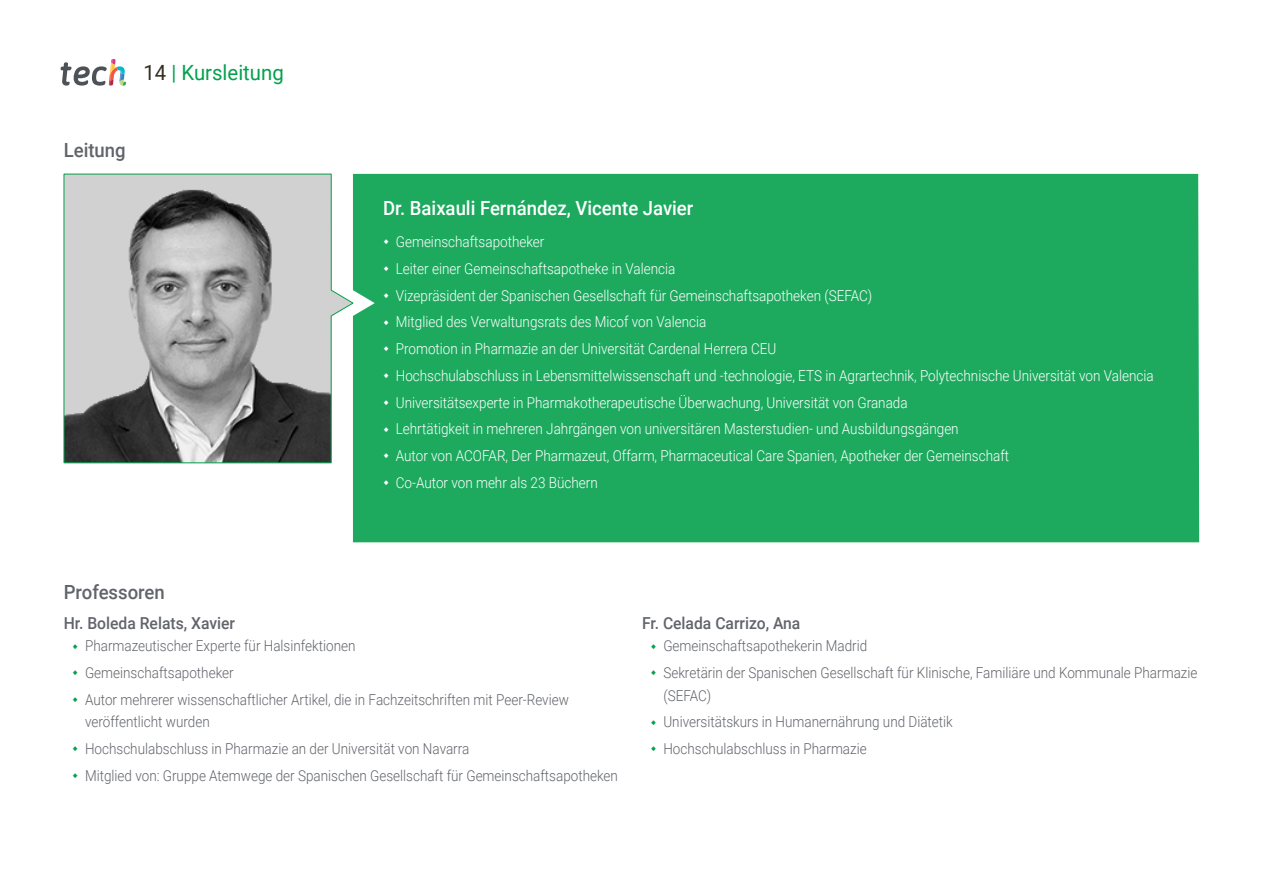
<style>
.page{position:relative;width:1263px;height:893px;background:#fff}
.page>*{position:absolute;margin:0;border:0;box-sizing:border-box;transform-origin:0 0}
.t1{font:21px "Roboto";color:#04a14d}
.t2{font:500 19.5px "Roboto";color:#fff;scale:.95 1}
.t3{font:500 19.5px "Roboto";color:#61646a;scale:.95 1}
.t4{font:500 16.5px "Roboto";color:#61646a;scale:.95 1}
.t5{font:300 15px/26.7px "Roboto";color:#fff;scale:.9 1}
.t6{font:300 15px/26.7px "Roboto";color:#61646a;scale:.9 1}
.s1{color:#312e20}
</style>
<div class="page">
<svg style="left:61px;top:59px;width:65px;height:27px"></svg>
<svg style="left:64px;top:174px;width:289px;height:289px;background:#a4a5a5"></svg>
<div style="left:353px;top:174px;width:846px;height:368px;background:#1daa5f"></div>
<svg style="left:384px;top:239px;width:4px;height:5px"></svg>
<svg style="left:384px;top:266px;width:4px;height:5px"></svg>
<svg style="left:384px;top:293px;width:4px;height:5px"></svg>
<svg style="left:384px;top:320px;width:4px;height:5px"></svg>
<svg style="left:384px;top:346px;width:4px;height:5px"></svg>
<svg style="left:384px;top:373px;width:4px;height:5px"></svg>
<svg style="left:384px;top:400px;width:4px;height:5px"></svg>
<svg style="left:384px;top:427px;width:4px;height:5px"></svg>
<svg style="left:384px;top:453px;width:4px;height:5px"></svg>
<svg style="left:384px;top:480px;width:4px;height:5px"></svg>
<h1 class="t1" style="left:144px;top:57px;width:142px"><span class="s1">14</span> | Kursleitung</h1>
<h2 class="t3" style="left:64px;top:136px;width:67px">Leitung</h2>
<h2 class="t3" style="left:64px;top:579px;width:108px">Professoren</h2>
<h2 class="t2" style="left:383px;top:195px;width:328px">Dr. Baixauli Fernández, Vicente Javier</h2>
<p class="t5" style="left:396px;top:228px;width:843px">Gemeinschaftsapotheker<br>Leiter einer Gemeinschaftsapotheke in Valencia<br>Vizepräsident der Spanischen Gesellschaft für Gemeinschaftsapotheken (SEFAC)<br>Mitglied des Verwaltungsrats des Micof von Valencia<br>Promotion in Pharmazie an der Universität Cardenal Herrera CEU<br>Hochschulabschluss in Lebensmittelwissenschaft und -technologie, ETS in Agrartechnik, Polytechnische Universität von Valencia Universitätsexperte in Pharmakotherapeutische Überwachung, Universität von Granada<br>Lehrtätigkeit in mehreren Jahrgängen von universitären Masterstudien- und Ausbildungsgängen<br>Autor von ACOFAR, Der Pharmazeut, Offarm, Pharmaceutical Care Spanien, Apotheker der Gemeinschaft<br>Co-Autor von mehr als 23 Büchern</p>
<p class="t4" style="left:64px;top:611px;width:182px">Hr. Boleda Relats, Xavier</p>
<p class="t6" style="left:85px;top:632px;width:539px">Pharmazeutischer Experte für Halsinfektionen<br>Gemeinschaftsapotheker<br>Autor mehrerer wissenschaftlicher Artikel, die in Fachzeitschriften mit Peer-Review</p>
<p class="t6" style="left:85px;top:708px;width:594px">veröffentlicht wurden<br>Hochschulabschluss in Pharmazie an der Universität von Navarra<br>Mitglied von: Gruppe Atemwege der Spanischen Gesellschaft für Gemeinschaftsapotheken</p>
<p class="t4" style="left:642px;top:611px;width:168px">Fr. Celada Carrizo, Ana</p>
<p class="t6" style="left:663px;top:632px;width:595px">Gemeinschaftsapothekerin Madrid<br>Sekretärin der Spanischen Gesellschaft für Klinische, Familiäre und Kommunale Pharmazie</p>
<p class="t6" style="left:663px;top:681px;width:323px">(SEFAC)<br>Universitätskurs in Humanernährung und Diätetik<br>Hochschulabschluss in Pharmazie</p>
</div>
